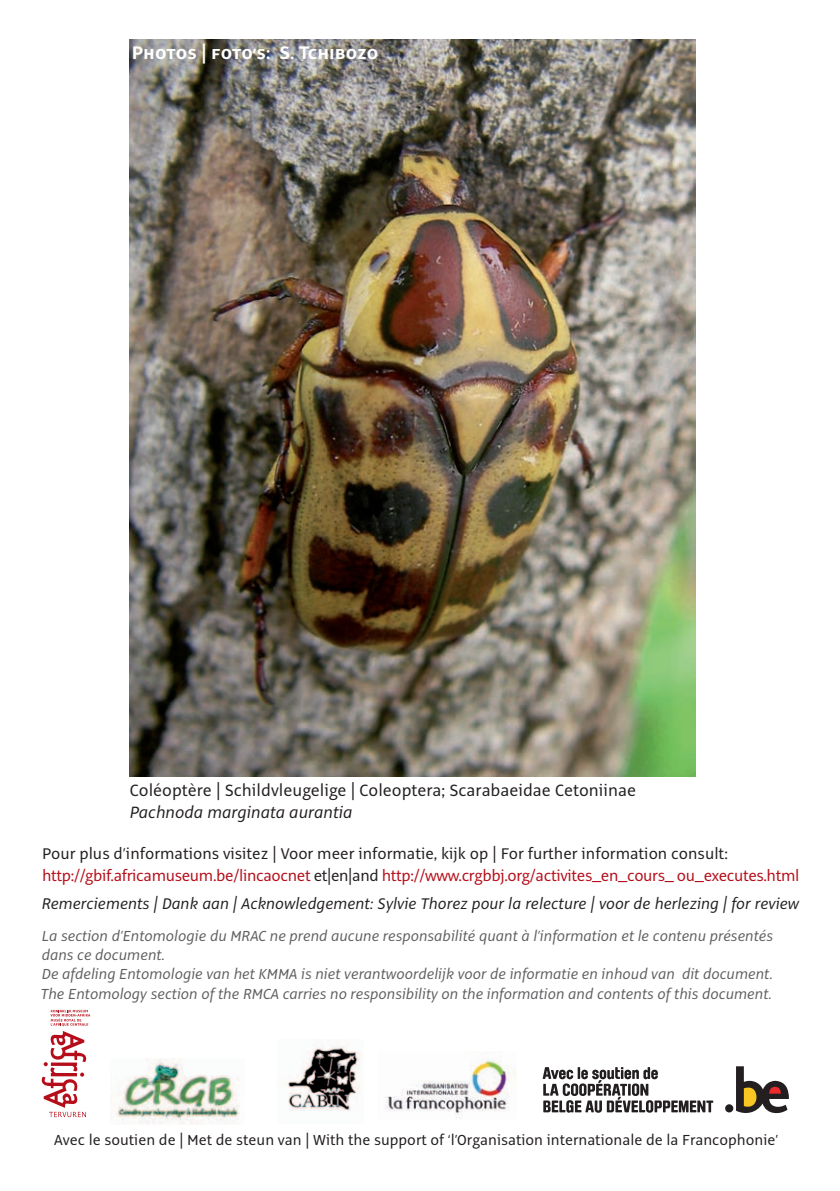
<style>
.page{position:relative;width:840px;height:1191px;background:#fff}
.page>*{position:absolute;margin:0;border:0;box-sizing:border-box;transform-origin:0 0}
.t1{font:700 20px "Alto Pro";color:#fff}
.t2{font:18px "Alto Pro";color:#231f20}
.t3{font:italic 18px "Alto Pro";color:#231f20}
.t4{font:17px/22px "Alto Pro";letter-spacing:-.02em;color:#b50e1a}
.t5{font:italic 17px "Alto Pro";color:#231f20}
.t6{font:italic 16px/19.2px "Alto Pro";color:#5f5f62}
.t7{font:16px "Alto Pro";color:#231f20}
.s1{color:#231f20}
</style>
<div class="page">
<img style="left:129px;top:40px;width:566px;height:736px">
<img style="left:287px;top:1040px;width:74px;height:71px">
<img style="left:111px;top:1058px;width:129px;height:66px">
<img style="left:385px;top:1051px;width:130px;height:68px">
<svg style="left:736px;top:1066px;width:52px;height:47px"></svg>
<svg style="left:724px;top:1104px;width:9px;height:8px"></svg>
<svg style="left:542px;top:1067px;width:170px;height:45px"></svg>
<svg style="left:41px;top:1009px;width:50px;height:109px"></svg>
<p class="t1" style="left:132px;top:41px;width:248px">Photos | foto’s: S. Tchibozo</p>
<p class="t2" style="left:130px;top:779px;width:507px">Coléoptère | Schildvleugelige | Coleoptera; Scarabaeidae Cetoniinae</p>
<p class="t3" style="left:130px;top:801px;width:224px">Pachnoda marginata aurantia</p>
<p class="t4" style="left:42px;top:842px;width:758px"><span class="s1">Pour plus d’informations visitez | Voor meer informatie, kijk op | For further information consult: </span>http://gbif.africamuseum.be/lincaocnet <span class="s1">et|en|and</span> http://www.crgbbj.org/activites_en_cours_ ou_executes.html</p>
<p class="t5" style="left:42px;top:892px;width:758px">Remerciements | Dank aan | Acknowledgement: Sylvie Thorez pour la relecture | voor de herlezing | for review</p>
<p class="t6" style="left:41px;top:926px;width:733px">La section d’Entomologie du MRAC ne prend aucune responsabilité quant à l’information et le contenu présentés dans ce document.<br>De afdeling Entomologie van het KMMA is niet verantwoordelijk voor de informatie en inhoud van dit document.<br>The Entomology section of the RMCA carries no responsibility on the information and contents of this document.</p>
<p class="t7" style="left:54px;top:1129px;width:725px">Avec le soutien de | Met de steun van | With the support of ‘l’Organisation internationale de la Francophonie’</p>
</div>
